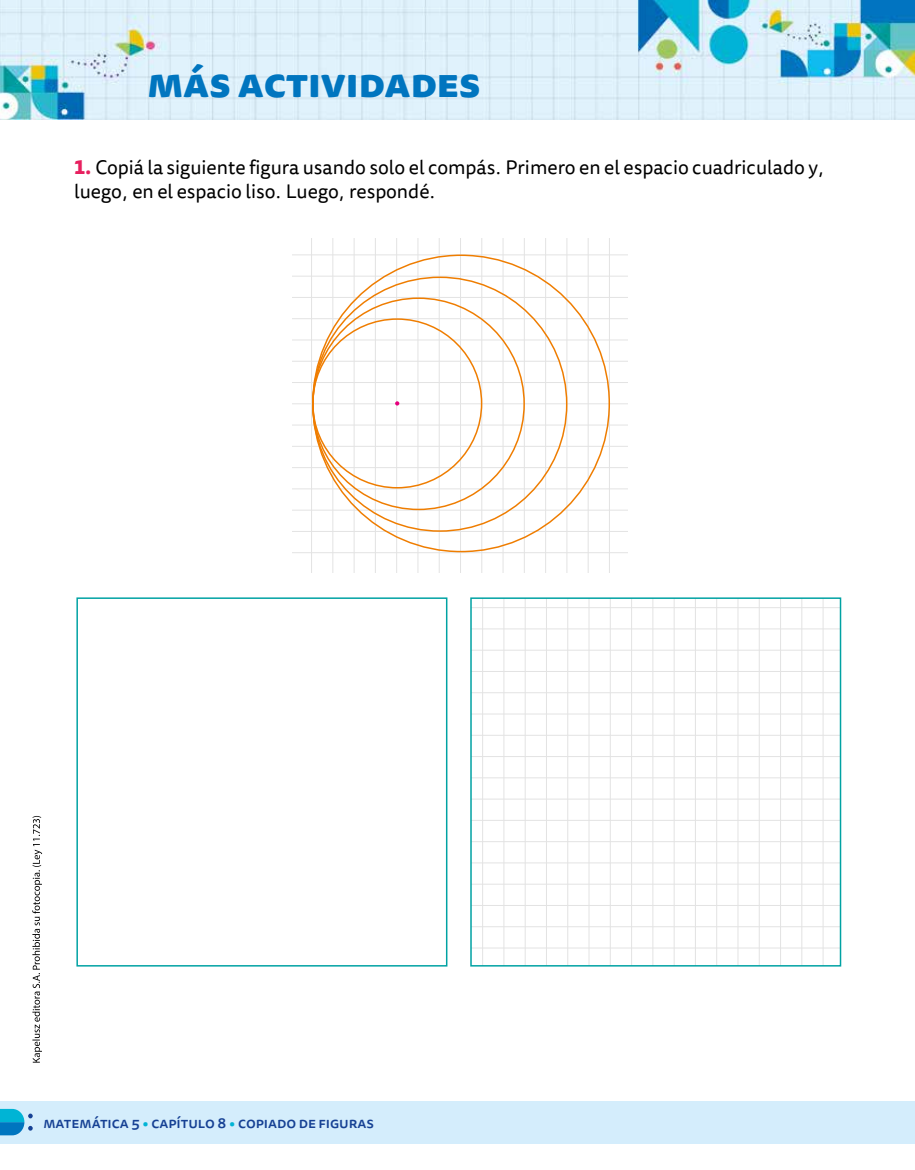
<style>
.page{position:relative;width:915px;height:1170px;background:#fff}
.page>*{position:absolute;margin:0;border:0;box-sizing:border-box;transform-origin:0 0}
.t1{font:800 39px "Tisa Sans Pro";color:#0075bf;scale:1.04 1}
.Consigna_123_evaluac{font:19.5px/24px "Tisa Sans Pro";color:#000}
.folio_Mas_actividade{font:500 15px "Tisa Sans Pro";color:#164194}
.s1{font-weight:800;color:#e7205f}
.s2{color:#00b4d5}
</style>
<div class="page">
<div style="left:0;top:1100px;width:914px;height:43px;background:#d4edfc"></div>
<img style="left:0;top:0;width:914px;height:119px">
<svg style="left:32px;top:816px;width:10px;height:246px"></svg>
<hr style="left:609px;top:238px;width:1px;height:334px;background:#e3e3e3">
<hr style="left:587px;top:238px;width:1px;height:334px;background:#e3e3e3">
<hr style="left:566px;top:238px;width:1px;height:334px;background:#e3e3e3">
<hr style="left:545px;top:238px;width:1px;height:334px;background:#e3e3e3">
<hr style="left:523px;top:238px;width:1px;height:334px;background:#e3e3e3">
<hr style="left:502px;top:238px;width:1px;height:334px;background:#e3e3e3">
<hr style="left:481px;top:238px;width:1px;height:334px;background:#e3e3e3">
<hr style="left:460px;top:238px;width:1px;height:334px;background:#e3e3e3">
<hr style="left:438px;top:238px;width:1px;height:334px;background:#e3e3e3">
<hr style="left:417px;top:238px;width:1px;height:334px;background:#e3e3e3">
<hr style="left:396px;top:238px;width:1px;height:334px;background:#e3e3e3">
<hr style="left:375px;top:238px;width:1px;height:334px;background:#e3e3e3">
<hr style="left:353px;top:238px;width:1px;height:334px;background:#e3e3e3">
<hr style="left:332px;top:238px;width:1px;height:334px;background:#e3e3e3">
<hr style="left:311px;top:238px;width:1px;height:334px;background:#e3e3e3">
<hr style="left:292px;top:254px;width:335px;height:1px;background:#e3e3e3">
<hr style="left:292px;top:276px;width:335px;height:1px;background:#e3e3e3">
<hr style="left:292px;top:297px;width:335px;height:1px;background:#e3e3e3">
<hr style="left:292px;top:318px;width:335px;height:1px;background:#e3e3e3">
<hr style="left:292px;top:339px;width:335px;height:1px;background:#e3e3e3">
<hr style="left:292px;top:361px;width:335px;height:1px;background:#e3e3e3">
<hr style="left:292px;top:382px;width:335px;height:1px;background:#e3e3e3">
<hr style="left:292px;top:403px;width:335px;height:1px;background:#e3e3e3">
<hr style="left:292px;top:424px;width:335px;height:1px;background:#e3e3e3">
<hr style="left:292px;top:446px;width:335px;height:1px;background:#e3e3e3">
<hr style="left:292px;top:467px;width:335px;height:1px;background:#e3e3e3">
<hr style="left:292px;top:488px;width:335px;height:1px;background:#e3e3e3">
<hr style="left:292px;top:509px;width:335px;height:1px;background:#e3e3e3">
<hr style="left:292px;top:531px;width:335px;height:1px;background:#e3e3e3">
<hr style="left:292px;top:552px;width:335px;height:1px;background:#e3e3e3">
<hr style="left:822px;top:598px;width:1px;height:367px;background:#e3e3e3">
<hr style="left:801px;top:598px;width:1px;height:367px;background:#e3e3e3">
<hr style="left:779px;top:598px;width:1px;height:367px;background:#e3e3e3">
<hr style="left:758px;top:598px;width:1px;height:367px;background:#e3e3e3">
<hr style="left:737px;top:598px;width:1px;height:367px;background:#e3e3e3">
<hr style="left:716px;top:598px;width:1px;height:367px;background:#e3e3e3">
<hr style="left:694px;top:598px;width:1px;height:367px;background:#e3e3e3">
<hr style="left:673px;top:598px;width:1px;height:367px;background:#e3e3e3">
<hr style="left:652px;top:598px;width:1px;height:367px;background:#e3e3e3">
<hr style="left:631px;top:598px;width:1px;height:367px;background:#e3e3e3">
<hr style="left:609px;top:598px;width:1px;height:367px;background:#e3e3e3">
<hr style="left:588px;top:598px;width:1px;height:367px;background:#e3e3e3">
<hr style="left:567px;top:598px;width:1px;height:367px;background:#e3e3e3">
<hr style="left:546px;top:598px;width:1px;height:367px;background:#e3e3e3">
<hr style="left:524px;top:598px;width:1px;height:367px;background:#e3e3e3">
<hr style="left:503px;top:598px;width:1px;height:367px;background:#e3e3e3">
<hr style="left:482px;top:598px;width:1px;height:367px;background:#e3e3e3">
<hr style="left:471px;top:607px;width:369px;height:1px;background:#e3e3e3">
<hr style="left:471px;top:628px;width:369px;height:1px;background:#e3e3e3">
<hr style="left:471px;top:649px;width:369px;height:1px;background:#e3e3e3">
<hr style="left:471px;top:671px;width:369px;height:1px;background:#e3e3e3">
<hr style="left:471px;top:692px;width:369px;height:1px;background:#e3e3e3">
<hr style="left:471px;top:713px;width:369px;height:1px;background:#e3e3e3">
<hr style="left:471px;top:734px;width:369px;height:1px;background:#e3e3e3">
<hr style="left:471px;top:756px;width:369px;height:1px;background:#e3e3e3">
<hr style="left:471px;top:777px;width:369px;height:1px;background:#e3e3e3">
<hr style="left:471px;top:798px;width:369px;height:1px;background:#e3e3e3">
<hr style="left:471px;top:819px;width:369px;height:1px;background:#e3e3e3">
<hr style="left:471px;top:841px;width:369px;height:1px;background:#e3e3e3">
<hr style="left:471px;top:862px;width:369px;height:1px;background:#e3e3e3">
<hr style="left:471px;top:883px;width:369px;height:1px;background:#e3e3e3">
<hr style="left:471px;top:905px;width:369px;height:1px;background:#e3e3e3">
<hr style="left:471px;top:926px;width:369px;height:1px;background:#e3e3e3">
<hr style="left:471px;top:947px;width:369px;height:1px;background:#e3e3e3">
<div style="left:470px;top:597px;width:371px;height:369px;border:2px solid #00a2a3"></div>
<div style="left:76px;top:597px;width:371px;height:369px;border:2px solid #00a2a3"></div>
<svg style="left:395px;top:401px;width:4px;height:4px"></svg>
<svg style="left:0;top:1108px;width:33px;height:27px"></svg>
<p class="t1" style="left:147px;top:54px;width:321px">más actividades</p>
<p class="Consigna_123_evaluac" style="left:74px;top:156px;width:752px"><span class="s1">1.</span> Copiá la siguiente figura usando solo el compás. Primero en el espacio cuadriculado y, luego, en el espacio liso. Luego, respondé.</p>
<p class="folio_Mas_actividade" style="left:43px;top:1111px;width:204px">Matemática 5 <span class="s2">•</span> capítulo 8 <span class="s2">•</span> COPIA</p>
<p class="folio_Mas_actividade" style="left:277px;top:1111px;width:98px">DO DE FIGURAS</p>
</div>
